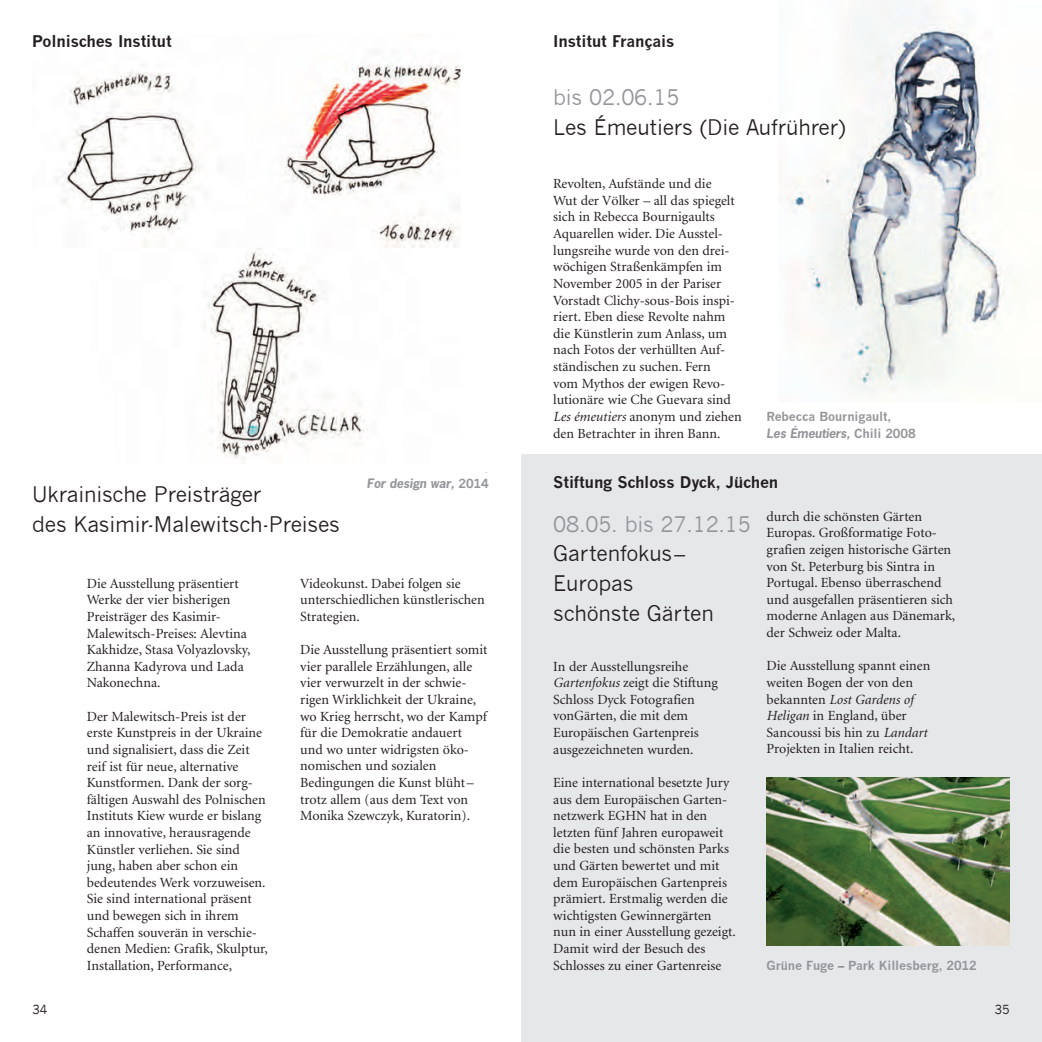
<style>
.page{position:relative;width:1042px;height:1042px;background:#fff}
.page>*{position:absolute;margin:0;border:0;box-sizing:border-box;transform-origin:0 0}
.t1{font:21px/29.8px "News Gothic";letter-spacing:-.01em;color:#231f20}
.t2{font:21px "News Gothic";letter-spacing:-.01em;color:#939598}
.t3{font:700 15.75px "News Gothic";letter-spacing:-.01em;color:#231f20}
.t4{font:14px/16.6px "Minion";color:#231f20}
.t5{font:700 12.25px/16.6px "News Gothic";letter-spacing:-.01em;color:#939598}
.t6{font:italic 700 12.25px "News Gothic";letter-spacing:-.01em;color:#939598}
.t7{font:12.25px "News Gothic";color:#231f20}
.s1{font-style:normal}
.s2{font-style:italic}
.s3{color:#939598}
</style>
<div class="page">
<img style="left:56px;top:64px;width:405px;height:399px">
<img style="left:787px;top:7px;width:230px;height:385px">
<div style="left:521px;top:454px;width:521px;height:588px;background:#e6e7e9"></div>
<img style="left:766px;top:777px;width:243px;height:168px">
<p class="t3" style="left:32px;top:31px;width:141px">Polnisches Institut</p>
<p class="t3" style="left:553px;top:31px;width:123px">Institut Français</p>
<p class="t2" style="left:553px;top:85px;width:128px">bis 02.06.15</p>
<p class="t1" style="left:553px;top:112px;width:294px">Les Émeutiers (Die Aufrührer)</p>
<p class="t1" style="left:32px;top:479px;width:231px">Ukrainische Preisträger</p>
<p class="t1" style="left:32px;top:509px;width:309px">des Kasimir-Malewitsch-Preises</p>
<p class="t6" style="left:367px;top:475px;width:123px">For design war, <span class="s1">2014</span></p>
<p class="t4" style="left:87px;top:575px;width:154px">Die Ausstellung präsentiert</p>
<p class="t4" style="left:300px;top:575px;width:162px">Videokunst. Dabei folgen sie</p>
<p class="t4" style="left:87px;top:592px;width:145px">Werke der vier bisherigen</p>
<p class="t4" style="left:300px;top:592px;width:186px">unterschiedlichen künstlerischen</p>
<p class="t4" style="left:87px;top:608px;width:136px">Preisträger des Kasimir-</p>
<p class="t4" style="left:300px;top:608px;width:61px">Strategien.</p>
<p class="t4" style="left:87px;top:625px;width:165px">Malewitsch-Preises: Alevtina<br>Kakhidze, Stasa Volyazlovsky,</p>
<p class="t4" style="left:300px;top:642px;width:189px">Die Ausstellung präsentiert somit</p>
<p class="t4" style="left:87px;top:658px;width:158px">Zhanna Kadyrova und Lada</p>
<p class="t4" style="left:300px;top:658px;width:173px">vier parallele Erzählungen, alle</p>
<p class="t4" style="left:87px;top:675px;width:75px">Nakonechna.</p>
<p class="t4" style="left:300px;top:675px;width:168px">vier verwurzelt in der schwie-</p>
<p class="t4" style="left:300px;top:691px;width:178px">rigen Wirklichkeit der Ukraine,</p>
<p class="t4" style="left:87px;top:708px;width:161px">Der Malewitsch-Preis ist der</p>
<p class="t4" style="left:300px;top:708px;width:188px">wo Krieg herrscht, wo der Kampf</p>
<p class="t4" style="left:87px;top:725px;width:177px">erste Kunstpreis in der Ukraine</p>
<p class="t4" style="left:300px;top:725px;width:163px">für die Demokratie andauert</p>
<p class="t4" style="left:87px;top:741px;width:164px">und signalisiert, dass die Zeit</p>
<p class="t4" style="left:300px;top:741px;width:170px">und wo unter widrigsten öko-</p>
<p class="t4" style="left:87px;top:758px;width:153px">reif ist für neue, alternative</p>
<p class="t4" style="left:300px;top:758px;width:138px">nomischen und sozialen</p>
<p class="t4" style="left:87px;top:775px;width:167px">Kunstformen. Dank der sorg-</p>
<p class="t4" style="left:300px;top:775px;width:175px">Bedingungen die Kunst blüht –</p>
<p class="t4" style="left:87px;top:791px;width:180px">fältigen Auswahl des Polnischen</p>
<p class="t4" style="left:300px;top:791px;width:170px">trotz allem (aus dem Text von</p>
<p class="t4" style="left:87px;top:808px;width:176px">Instituts Kiew wurde er bislang</p>
<p class="t4" style="left:300px;top:808px;width:171px">Monika Szewczyk, Kuratorin).</p>
<p class="t4" style="left:87px;top:825px;width:183px">an innovative, herausragende<br>Künstler verliehen. Sie sind jung, haben aber schon ein bedeutendes Werk vorzuweisen.<br>Sie sind international präsent und bewegen sich in ihrem<br>Schaffen souverän in verschie&shy;denen Medien: Grafik, Skulptur,<br>Installation, Performance,</p>
<p class="t4" style="left:553px;top:176px;width:160px">Revolten, Aufstände und die</p>
<p class="t4" style="left:553px;top:193px;width:183px">Wut der Völker – all das spiegelt</p>
<p class="t4" style="left:553px;top:209px;width:163px">sich in Rebecca Bournigaults</p>
<p class="t4" style="left:553px;top:226px;width:171px">Aquarellen wider. Die Ausstel-</p>
<p class="t4" style="left:553px;top:242px;width:178px">lungsreihe wurde von den drei-</p>
<p class="t4" style="left:553px;top:259px;width:170px">wöchigen Straßenkämpfen im</p>
<p class="t4" style="left:553px;top:276px;width:169px">November 2005 in der Pariser</p>
<p class="t4" style="left:553px;top:292px;width:183px">Vorstadt Clichy-sous-Bois inspi-</p>
<p class="t4" style="left:553px;top:309px;width:174px">riert. Eben diese Revolte nahm</p>
<p class="t4" style="left:553px;top:325px;width:175px">die Künstlerin zum Anlass, um</p>
<p class="t4" style="left:553px;top:342px;width:174px">nach Fotos der verhüllten Auf-</p>
<p class="t4" style="left:553px;top:359px;width:159px">ständischen zu suchen. Fern</p>
<p class="t4" style="left:553px;top:375px;width:173px">vom Mythos der ewigen Revo-</p>
<p class="t4" style="left:553px;top:392px;width:179px">lutionäre wie Che Guevara sind</p>
<p class="t4" style="left:553px;top:409px;width:190px"><span class="s2">Les émeutiers</span> anonym und ziehen</p>
<p class="t4" style="left:553px;top:425px;width:169px">den Betrachter in ihren Bann.</p>
<p class="t5" style="left:766px;top:408px;width:151px">Rebecca Bournigault,<br><span class="s2">Les Émeutiers,</span> Chili 2008</p>
<p class="t3" style="left:553px;top:473px;width:226px">Stiftung Schloss Dyck, Jüchen</p>
<p class="t1" style="left:553px;top:509px;width:199px"><span class="s3">08.05. bis 27.12.15<br></span>Gartenfokus–<br>Europas<br>schönste Gärten</p>
<p class="t4" style="left:766px;top:508px;width:190px">durch die schönsten Gärten<br>Europas. Großformatige Foto&shy;grafien zeigen historische Gärten von St. Peterburg bis Sintra in<br>Portugal. Ebenso überraschend und ausgefallen präsentieren sich moderne Anlagen aus Dänemark, der Schweiz oder Malta.</p>
<p class="t4" style="left:766px;top:658px;width:165px">Die Ausstellung spannt einen weiten Bogen der von den bekannten <span class="s2">Lost Gardens of<br>Heligan</span> in England, über<br>Sancoussi bis hin zu <span class="s2">Landart<br></span>Projekten in Italien reicht.</p>
<p class="t4" style="left:553px;top:658px;width:166px">In der Ausstellungsreihe<br><span class="s2">Gartenfokus</span> zeigt die Stiftung<br>Schloss Dyck Fotografien vonGärten, die mit dem<br>Europäischen Gartenpreis ausgezeichneten wurden.</p>
<p class="t4" style="left:553px;top:774px;width:184px">Eine international besetzte Jury aus dem Europäischen Garten&shy;netzwerk EGHN hat in den letzten fünf Jahren europaweit die besten und schönsten Parks und Gärten bewertet und mit dem Europäischen Gartenpreis prämiert. Erstmalig werden die wichtigsten Gewinnergärten nun in einer Ausstellung gezeigt.<br>Damit wird der Besuch des<br>Schlosses zu einer Gartenreise</p>
<p class="t5" style="left:766px;top:957px;width:212px">Grüne Fuge – Park Killesberg, 2012</p>
<p class="t7" style="left:32px;top:1002px;width:17px">34</p>
<p class="t7" style="left:994px;top:1002px;width:17px">35</p>
</div>
